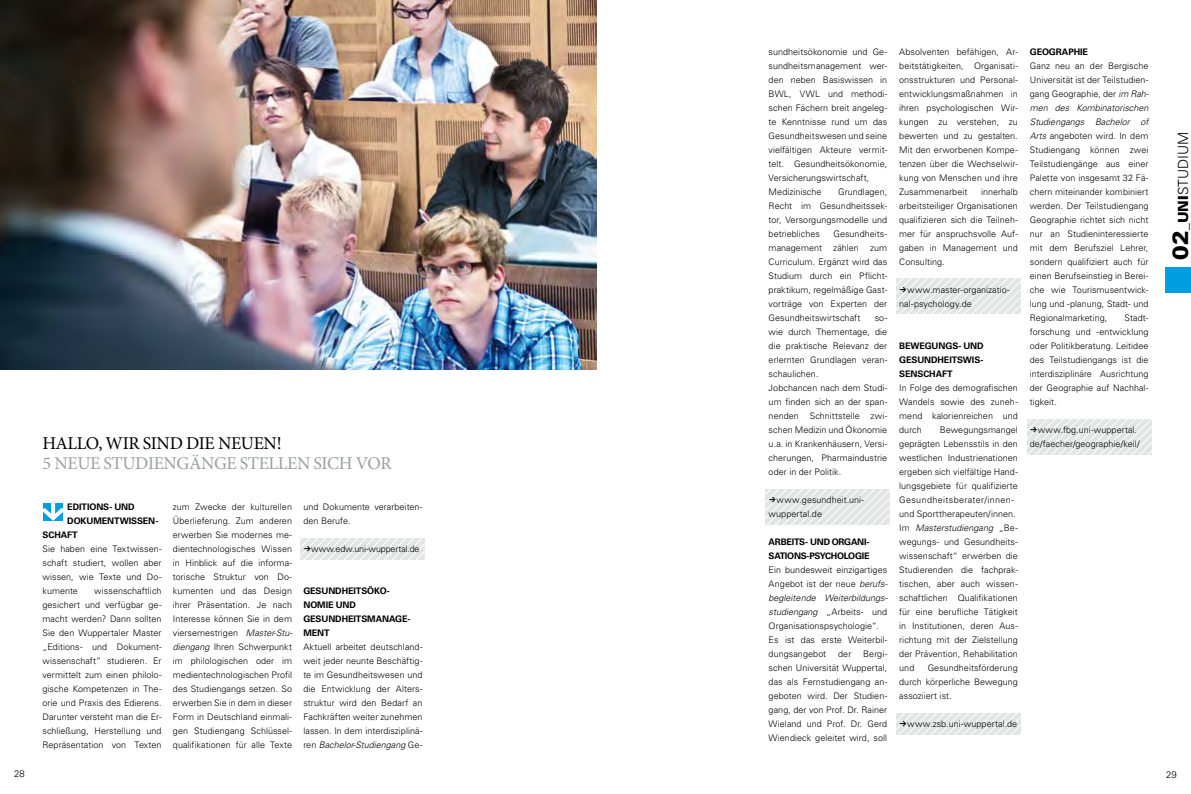
<style>
.page{position:relative;width:1191px;height:794px;background:#fff}
.page>*{position:absolute;margin:0;border:0;box-sizing:border-box;transform-origin:0 0}
.t1{font:18px/20px "Minion Pro";letter-spacing:-.02em;color:#9c9e9f}
.t2{font:300 14px "Univers LT Pro 45";color:#000}
.t3{font:300 9.5px "Univers LT Pro 45";color:#000}
.t4{font:300 9px/14px "Univers LT Pro 45";letter-spacing:.005em;color:#000}
.t5{font:700 9px "Univers LT Pro 65";letter-spacing:-.01em;color:#000}
.t6{font:300 9px "Univers LT Pro 45";letter-spacing:-.015em;color:#000}
.s1{color:#000}
.s2{font-style:italic}
.s3{font-family:"Univers LT Pro 65";font-weight:700}
.s4{font-family:"Univers LT Pro 75";font-weight:900;font-size:22px}
.s5{font-family:"Univers LT Pro 75";font-weight:900}
</style>
<div class="page">
<svg style="left:43px;top:503px;width:20px;height:18px"></svg>
<img style="left:0;top:0;width:596px;height:370px">
<div style="left:1165px;top:267px;width:26px;height:26px;background:#009ee0"></div>
<svg style="left:300px;top:538px;width:125px;height:21px;background:#e7e8e8"></svg>
<svg style="left:765px;top:489px;width:125px;height:35px;background:#e7e8e8"></svg>
<svg style="left:896px;top:279px;width:125px;height:35px"></svg>
<svg style="left:896px;top:713px;width:125px;height:21px;background:#e7e8e8"></svg>
<svg style="left:1027px;top:419px;width:124px;height:35px"></svg>
<p class="t1" style="left:43px;top:433px;width:350px"><span class="s1">HALLO, WIR SIND DIE NEUEN!<br></span>5 NEUE STUDIENGÄNGE STELLEN SICH VOR</p>
<p class="t5" style="left:67px;top:501px;width:69px">EDITIONS- UND</p>
<p class="t5" style="left:67px;top:515px;width:93px">DOKUMENTWISSEN-</p>
<p class="t5" style="left:42px;top:529px;width:37px">SCHAFT</p>
<p class="t4" style="left:42px;top:542px;width:121px">Sie haben eine Textwissen-</p>
<p class="t4" style="left:42px;top:556px;width:121px">schaft studiert, wollen aber</p>
<p class="t4" style="left:42px;top:570px;width:121px">wissen, wie Texte und Do-</p>
<p class="t4" style="left:42px;top:584px;width:37px">kumente</p>
<p class="t4" style="left:42px;top:584px;width:121px;text-align:justify;text-indent:52px">wissenschaftlich gesichert und verfügbar ge&shy;macht werden? Dann sollten Sie den Wuppertaler Master „Editions- und Dokument&shy;wissenschaft“ studieren. Er vermittelt zum einen philolo&shy;gische Kompetenzen in The&shy;orie und Praxis des Edierens.<br>Darunter versteht man die Er&shy;schließung, Herstellung und Repräsentation von Texten</p>
<p class="t4" style="left:173px;top:500px;width:121px;text-align:justify">zum Zwecke der kulturellen Ü berlieferung. Zum anderen erwerben Sie modernes me&shy;dientechnologisches Wissen in Hinblick auf die informa&shy;torische Struktur von Do&shy;kumenten und das Design ihrer Präsentation. Je nach Interesse können Sie in dem viersemestrigen <span class="s2">Master-Stu&shy;diengang</span> Ihren Schwerpunkt im philologischen oder im medientechnologischen Profil des Studiengangs setzen. So erwerben Sie in dem in dieser Form in Deutschland einmali&shy;gen Studiengang Schlüssel&shy;qualifikationen für alle Texte</p>
<p class="t4" style="left:303px;top:500px;width:121px">und Dokumente verarbeiten&shy;den Berufe.</p>
<p class="t6" style="left:311px;top:543px;width:110px">www.edw.uni-wuppertal.de</p>
<p class="t4" style="left:303px;top:584px;width:121px"><span class="s3">GESUNDHEITSÖKO-<br>NOMIE UND<br>GESUNDHEITSMANAGE-<br>MENT<br></span>Aktuell arbeitet deutschland&shy;weit jeder neunte Beschäftig&shy;te im Gesundheitswesen und die Entwicklung der Alters&shy;struktur wird den Bedarf an<br>Fachkräften weiter zunehmen lassen. In dem interdisziplinä&shy;ren <span class="s2">Bachelor-Studiengang</span> Ge-</p>
<p class="t4" style="left:768px;top:45px;width:120px">sundheitsökonomie und Ge&shy;sundheitsmanagement wer&shy;den neben Basiswissen in<br>BWL, VWL und methodi&shy;schen Fächern breit angeleg&shy;te Kenntnisse rund um das<br>Gesundheitswesen und seine vielfältigen Akteure vermit&shy;telt. Gesundheitsökonomie,<br>Versicherungswirtschaft,<br>Medizinische</p>
<p class="t4" style="left:768px;top:185px;width:120px;text-align:justify;text-indent:69px">Grundlagen, Recht im Gesundheitssek&shy;tor, Versorgungsmodelle und betriebliches</p>
<p class="t4" style="left:768px;top:227px;width:120px;text-align:justify;text-indent:65px">Gesundheits&shy;management zählen zum Curriculum. Ergänzt wird das Studium durch ein Pflicht&shy;praktikum, regelmäßige Gast&shy;vorträge von Experten der Gesundheitswirtschaft</p>
<p class="t4" style="left:768px;top:311px;width:120px;text-indent:106px">so&shy;wie durch Thementage, die die praktische Relevanz der erlernten Grundlagen veran&shy;schaulichen.<br>Jobchancen nach dem Studi&shy;um finden sich an der span&shy;nenden Schnittstelle zwi&shy;schen Medizin und Ökonomie u.a. in Krankenhäusern, Versi&shy;cherungen, Pharmaindustrie oder in der Politik.</p>
<p class="t4" style="left:768px;top:493px;width:97px;text-indent:8px">www.gesundheit.uni&shy;wuppertal.de</p>
<p class="t4" style="left:768px;top:535px;width:121px"><span class="s3">ARBEITS- UND ORGANI-<br>SATIONS-PSYCHOLOGIE<br></span>Ein bundesweit einzigartiges<br>Angebot ist der neue <span class="s2">berufs&shy;begleitende Weiterbildungs&shy;studiengang</span> „Arbeits- und<br>Organisationspsychologie“.<br>Es ist das erste Weiterbil&shy;dungsangebot</p>
<p class="t4" style="left:768px;top:647px;width:120px;text-align:justify;text-indent:95px">Bergi&shy;schen Universität Wuppertal, das als Fernstudiengang an&shy;geboten wird. Der Studien&shy;gang, der von Prof. Dr. Rainer Wieland und Prof. Dr. Gerd Wiendieck geleitet wird, soll</p>
<p class="t4" style="left:838px;top:647px;width:15px">der</p>
<p class="t4" style="left:899px;top:45px;width:120px;text-align:justify">Absolventen befähigen, Ar&shy;beitstätigkeiten, Organisati&shy;onsstrukturen und Personal&shy;entwicklungsmaßnahmen in ihren psychologischen Wir&shy;kungen zu verstehen, zu bewerten und zu gestalten.<br>Mit den erworbenen Kompe&shy;tenzen über die Wechselwir&shy;kung von Menschen und ihre Zusammenarbeit</p>
<p class="t4" style="left:899px;top:185px;width:120px;text-align:justify;text-indent:82px">innerhalb arbeitsteiliger Organisationen qualifizieren sich die Teilneh&shy;mer für anspruchsvolle Auf&shy;gaben in Management und Consulting.</p>
<p class="t4" style="left:899px;top:283px;width:112px;text-indent:8px">www.master-organizatio&shy;nal-psychology.de</p>
<p class="t4" style="left:899px;top:339px;width:120px"><span class="s3">BEWEGUNGS- UND<br>GESUNDHEITSWIS-<br>SENSCHAFT<br></span>In Folge des demografischen<br>Wandels sowie des zuneh&shy;mend kalorienreichen und durch</p>
<p class="t4" style="left:899px;top:423px;width:120px;text-indent:41px">Bewegungsmangel geprägten Lebensstils in den westlichen Industrienationen ergeben sich vielfältige Hand&shy;lungsgebiete für qualifizierte<br>Gesundheitsberater/innen&shy;und Sporttherapeuten/innen.<br>Im <span class="s2">Masterstudiengang</span> „Be&shy;wegungs- und Gesundheits&shy;wissenschaft“ erwerben die<br>Studierenden die fachprak&shy;tischen, aber auch wissen&shy;schaftlichen Qualifikationen für eine berufliche Tätigkeit in Institutionen, deren Aus&shy;richtung mit der Zielstellung der Prävention, Rehabilitation und</p>
<p class="t4" style="left:899px;top:661px;width:120px;text-align:justify;text-indent:28px">Gesundheitsförderung durch körperliche Bewegung assoziiert ist.</p>
<p class="t4" style="left:907px;top:717px;width:112px">www.zsb.uni-wuppertal.de</p>
<p class="t4" style="left:1029px;top:45px;width:120px"><span class="s3">GEOGRAPHIE<br></span>Ganz neu an der Bergische<br>Universität ist der Teilstudien&shy;gang Geographie, der <span class="s2">im Rah&shy;men des Kombinatorischen<br>Studiengangs Bachelor of<br>Arts</span> angeboten wird. In dem<br>Studiengang können zwei<br>Teilstudiengänge aus einer<br>Palette von insgesamt 32 Fä&shy;chern miteinander kombiniert werden. Der Teilstudiengang<br>Geographie richtet sich nicht nur an Studieninteressierte mit dem Berufsziel Lehrer, sondern qualifiziert auch für einen Berufseinstieg in Berei&shy;che wie Tourismusentwick&shy;lung und -planung, Stadt- und<br>Regionalmarketing,</p>
<p class="t4" style="left:1029px;top:311px;width:120px;text-align:justify;text-indent:95px">Stadt&shy;forschung und -entwicklung oder Politikberatung. Leitidee des Teilstudiengangs ist die interdisziplinäre Ausrichtung der Geographie auf Nachhal&shy;tigkeit.</p>
<p class="t4" style="left:1029px;top:423px;width:111px;text-align:right">www.fbg.uni-wuppertal. de/faecher/geographie/keil/</p>
<p class="t2" style="left:1174px;top:260px;width:128px;rotate:-90deg"><span class="s4">02</span><span class="s5">_UNI</span>Studium</p>
<p class="t3" style="left:14px;top:768px;width:12px">28</p>
<p class="t3" style="left:1166px;top:768px;width:12px">29</p>
</div>
